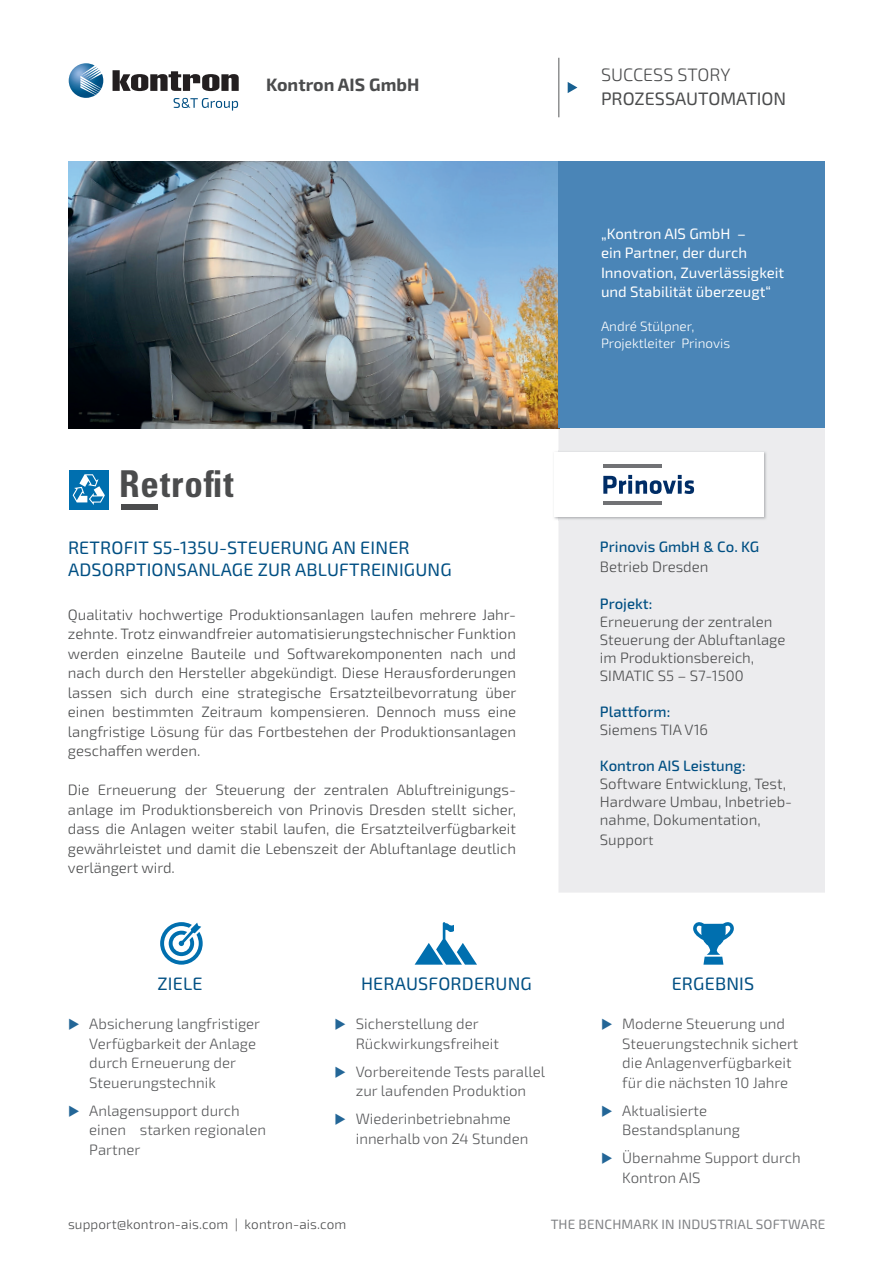
<style>
.page{position:relative;width:893px;height:1263px;background:#fff}
.page>*{position:absolute;margin:0;border:0;box-sizing:border-box;transform-origin:0 0}
.t1{font:700 condensed 37.05px "Univers LT Std";letter-spacing:.025em;color:#4b4c4d}
.t2{font:18px/21.6px "Sn T";letter-spacing:.01em;color:#004f83}
.t3{font:18px "Sn T";color:#4b4c4d}
.t4{font:300 18px "Sn T";color:#4b4c4d}
.t5{font:700 17.85px "Sn T";color:#4b4c4d}
.t6{font:300 15px/19.5px "Sn T";color:#4b4c4d;text-align:justify}
.t7{font:300 15px/19.5px "Sn T";color:#57585a}
.t8{font:15px/19.5px "Sn T";color:#fff}
.t9{font:500 15px "Sn T";color:#004f83}
.t10{font:300 13.5px "Sn T";letter-spacing:.01em;color:#4b4c4d}
.t11{font:300 13.5px/16.2px "Sn T";color:#fff}
.t12{font:13.5px "Sn T";letter-spacing:.01em;color:#808285}
.s1{color:#236697}
.s2{font-size:13.5px}
</style>
<div class="page">
<img style="left:69px;top:63px;width:34px;height:35px">
<svg style="left:113px;top:70px;width:126px;height:21px"></svg>
<svg style="left:174px;top:98px;width:64px;height:13px"></svg>
<hr style="left:558px;top:58px;width:1px;height:59px;background:#57585a">
<svg style="left:568px;top:82px;width:9px;height:11px"></svg>
<div style="left:558px;top:428px;width:267px;height:465px;background:#ececee"></div>
<img style="left:554px;top:451px;width:213px;height:69px">
<div style="left:554px;top:452px;width:209px;height:65px;background:#fff"></div>
<img style="left:68px;top:162px;width:490px;height:266px">
<div style="left:558px;top:162px;width:267px;height:266px;background:#4a85b7"></div>
<div style="left:69px;top:470px;width:40px;height:39px;background:#006faf"></div>
<svg style="left:73px;top:474px;width:32px;height:31px"></svg>
<div style="left:121px;top:504px;width:37px;height:5px;background:#4b4c4d"></div>
<svg style="left:160px;top:922px;width:43px;height:43px"></svg>
<svg style="left:415px;top:922px;width:62px;height:43px"></svg>
<svg style="left:693px;top:922px;width:41px;height:43px"></svg>
<hr style="left:603px;top:464px;width:59px;height:4px;background:#717275">
<svg style="left:603px;top:475px;width:91px;height:19px"></svg>
<hr style="left:603px;top:501px;width:59px;height:4px;background:#717275">
<p class="t5" style="left:266px;top:74px;width:155px">Kontron AIS GmbH</p>
<h1 class="t1" style="left:119px;top:461px;width:116px">Retrofit</h1>
<p class="t2" style="left:68px;top:537px;width:385px">RETROFIT S5-135U-STEUERUNG AN EINER<br>ADSORPTIONSANLAGE ZUR ABLUFTREINIGUNG</p>
<p class="t6" style="left:68px;top:605px;width:450px">Qualitativ hochwertige Produktionsanlagen laufen mehrere Jahr&shy;zehnte. Trotz einwandfreier automatisierungstechnischer Funktion werden einzelne Bauteile und Softwarekomponenten nach und nach durch den Hersteller abgekündigt. Diese Herausforderungen lassen sich durch eine strategische Ersatzteilbevorratung über einen bestimmten Zeitraum kompensieren. Dennoch muss eine langfristige Lösung für das Fortbestehen der Produktionsanlagen geschaffen werden.</p>
<p class="t6" style="left:68px;top:780px;width:450px">Die Erneuerung der Steuerung der zentralen Abluft reinigungs&shy;an lage im Pro duktions bereich von Prinovis Dresden stellt sicher, dass die Anlagen weiter stabil laufen, die Ersatzteilverfügbarkeit gewährleistet und damit die Lebenszeit der Abluftanlage deutlich verlängert wird.</p>
<p class="t2" style="left:157px;top:973px;width:47px">ZIELE</p>
<p class="t7" style="left:89px;top:1014px;width:172px;text-indent:-21px"><span class="s1">◆</span> Absicherung langfristiger<br>Verfügbarkeit der Anlage durch Erneuerung der<br>Steuerungstechnik</p>
<p class="t7" style="left:89px;top:1101px;width:178px;text-indent:-21px"><span class="s1">◆</span> Anlagensupport durch einen starken regionalen<br>Partner</p>
<p class="t2" style="left:361px;top:973px;width:172px">HERAUSFORDERUNG</p>
<p class="t7" style="left:356px;top:1014px;width:145px;text-indent:-21px"><span class="s1">◆</span> Sicherstellung der<br>Rückwirkungsfreiheit</p>
<p class="t7" style="left:334px;top:1062px;width:212px;text-align:center"><span class="s1">◆</span> Vorbereitende Tests parallel zur laufenden Produktion</p>
<p class="t7" style="left:356px;top:1109px;width:174px;text-indent:-21px"><span class="s1">◆</span> Wiederinbetriebnahme innerhalb von 24 Stunden</p>
<p class="t4" style="left:601px;top:64px;width:131px">SUCCESS STORY</p>
<p class="t3" style="left:601px;top:88px;width:187px">PROZESSAUTOMATION</p>
<p class="t8" style="left:601px;top:224px;width:185px">„Kontron AIS GmbH –<br>ein Partner, der durch<br>Innovation, Zuverlässigkeit und Stabilität überzeugt“</p>
<p class="t11" style="left:601px;top:319px;width:131px">André Stülpner,<br>Projektleiter Prinovis</p>
<p class="t9" style="left:600px;top:538px;width:161px">Prinovis GmbH &amp; Co. KG</p>
<p class="t6" style="left:600px;top:557px;width:110px">Betrieb Dresden</p>
<p class="t9" style="left:600px;top:595px;width:54px">Projekt:</p>
<p class="t6" style="left:600px;top:613px;width:187px;line-height:18px;text-align:left">Erneuerung der zentralen<br>Steuerung der Abluftanlage im Produktionsbereich,<br>SIMATIC S5 – S7-1500</p>
<p class="t9" style="left:600px;top:703px;width:72px">Plattform:</p>
<p class="t6" style="left:600px;top:720px;width:110px">Siemens TIA V16</p>
<p class="t9" style="left:600px;top:757px;width:147px">Kontron AIS Leistung:</p>
<p class="t6" style="left:600px;top:775px;width:194px;line-height:18px;text-align:left">Software Entwicklung, Test,<br>Hardware Umbau, Inbetrieb&shy;nahme, Dokumentation,</p>
<p class="t6" style="left:600px;top:830px;width:55px">Suppor<span class="s2">t</span></p>
<p class="t2" style="left:672px;top:973px;width:84px">ERGEBNIS</p>
<p class="t7" style="left:622px;top:1014px;width:178px;text-indent:-21px"><span class="s1">◆</span> Moderne Steuerung und<br>Steuerungstechnik sichert die Anlagenverfügbarkeit für die nächsten 10 Jahre</p>
<p class="t7" style="left:622px;top:1101px;width:119px;text-indent:-21px"><span class="s1">◆</span> Aktualisierte<br>Bestandsplanung</p>
<p class="t7" style="left:622px;top:1148px;width:180px;text-indent:-21px"><span class="s1">◆</span> Übernahme Support durch<br>Kontron AIS</p>
<p class="t10" style="left:68px;top:1216px;width:280px">support@kontron-ais.com | kontron-ais.com</p>
<p class="t12" style="left:551px;top:1216px;width:276px">THE BENCHMARK IN INDUSTRIAL SOFTWARE</p>
</div>
